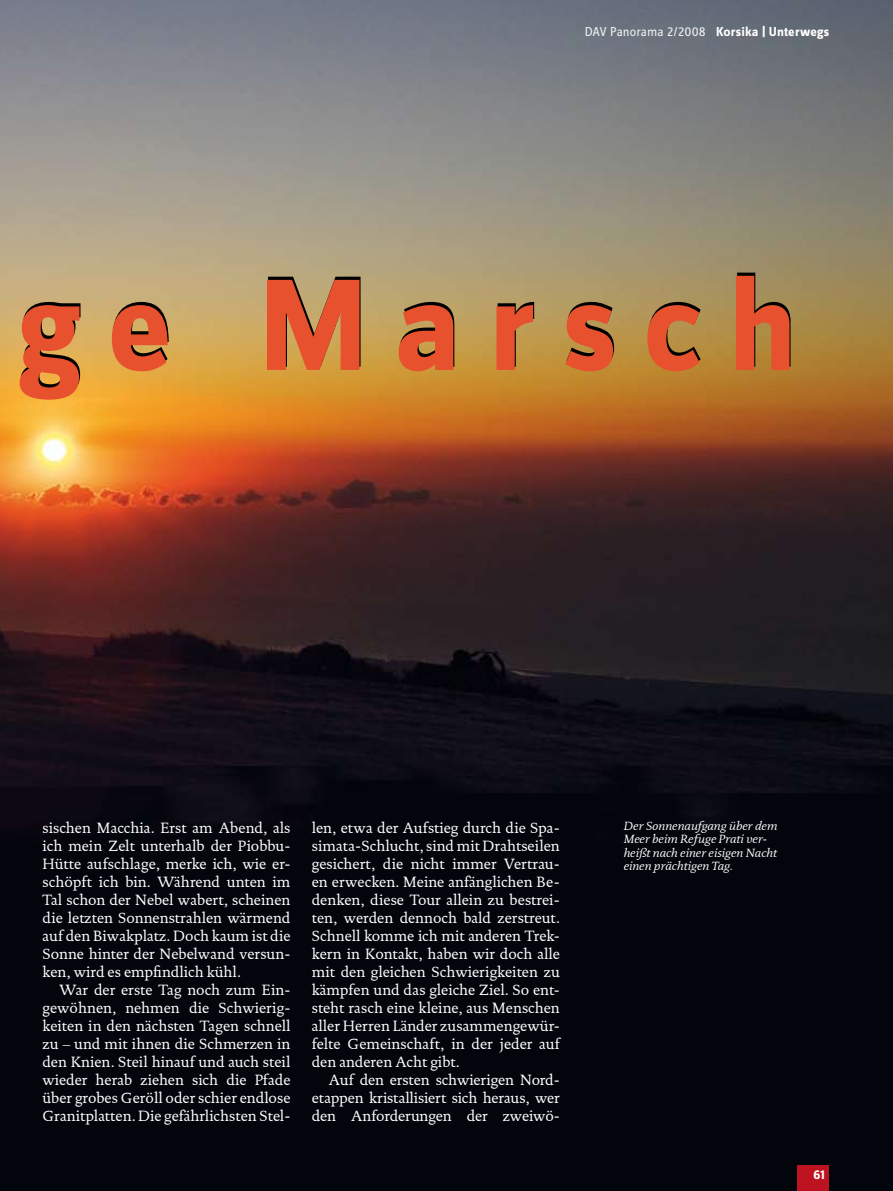
<style>
.page{position:relative;width:893px;height:1191px;background:#fff}
.page>*{position:absolute;margin:0;border:0;box-sizing:border-box;transform-origin:0 0}
.t1{font:700 135px "Zine Sans Dis";letter-spacing:.2em;color:#000}
.t2{font:15px/18px "DTL Documenta ST";letter-spacing:-.005em;color:#fff;text-align:justify}
.t3{font:13.5px "Zine Sans Dis";color:#eceeef}
.t4{font:700 13.5px "Zine Sans Dis";color:#fff}
.t5{font:italic 12px/13.5px "DTL Documenta ST";color:#fff}
.s1{font-weight:700;color:#fff}
</style>
<div class="page">
<img style="left:0;top:0;width:893px;height:1191px">
<div style="left:797px;top:1165px;width:32px;height:26px;background:#bd1220"></div>
<p class="t3" style="left:585px;top:25px;width:246px">DAV Panorama 2/2008 <span class="s1">Korsika | Unterwegs</span></p>
<h1 class="t1" style="left:19px;top:251px;width:781px">ge Marsch</h1>
<p class="t2" style="left:43px;top:819px;width:250px">sischen Macchia. Erst am Abend, als ich mein Zelt unterhalb der Piobbu-Hütte aufschlage, merke ich, wie er&shy;schöpft ich bin. Während unten im Tal schon der Nebel wabert, scheinen die letzten Sonnenstrahlen wärmend auf den Biwakplatz. Doch kaum ist die Sonne hinter der Nebelwand versun&shy;ken, wird es empfindlich kühl.</p>
<p class="t2" style="left:43px;top:981px;width:250px;text-indent:17px">War der erste Tag noch zum Ein&shy;gewöhnen, nehmen die Schwierig&shy;keiten in den nächsten Tagen schnell zu – und mit ihnen die Schmerzen in den Knien. Steil hinauf und auch steil wieder herab ziehen sich die Pfade über grobes Geröll oder schier endlose Granitplatten. Die gefährlichsten Stel-</p>
<p class="t2" style="left:312px;top:819px;width:250px">len, etwa der Aufstieg durch die Spa&shy;simata-Schlucht, sind mit Drahtseilen gesichert, die nicht immer Vertrau&shy;en erwecken. Meine anfänglichen Be&shy;denken, diese Tour allein zu bestrei&shy;ten, werden dennoch bald zerstreut.<br>Schnell komme ich mit anderen Trek&shy;kern in Kontakt, haben wir doch alle mit den gleichen Schwierigkeiten zu kämpfen und das gleiche Ziel. So ent&shy;steht rasch eine kleine, aus Menschen aller Herren Länder zusammengewür&shy;felte Gemeinschaft, in der jeder auf den anderen Acht gibt.</p>
<p class="t2" style="left:312px;top:1071px;width:250px;text-align:left;text-indent:17px">Auf den ersten schwierigen Nord&shy;etappen kristallisiert sich heraus, wer den Anforderungen der zweiwö-</p>
<p class="t5" style="left:624px;top:818px;width:155px">Der Sonnenaufgang über dem<br>Meer beim Refuge Prati ver&shy;heißt nach einer eisigen Nacht einen prächtigen Tag.</p>
<p class="t4" style="left:813px;top:1167px;width:13px">61</p>
</div>
